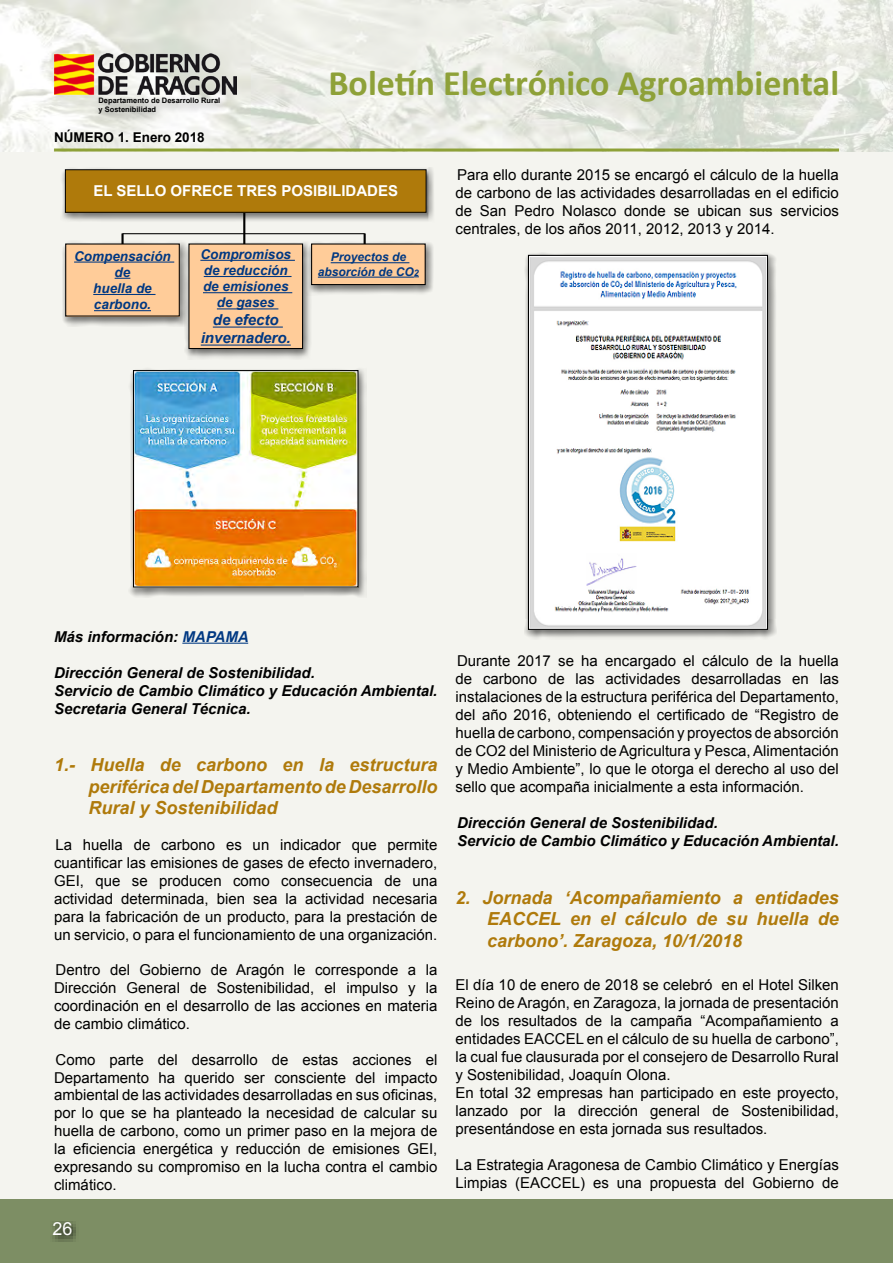
<style>
.page{position:relative;width:893px;height:1263px;background:#fff}
.page>*{position:absolute;margin:0;border:0;box-sizing:border-box;transform-origin:0 0}
.t1{font:700 36px "Calibri";color:#8ea138}
.t2{font:italic 700 18px/21.6px "Arial";color:#af7a0b;text-align:justify}
.t3{font:18px "Arial";color:#fff}
.t4{font:15px/17.9px "Arial";color:#000;text-align:justify}
.t5{font:italic 700 15px/18px "Arial";color:#000}
.t6{font:700 15px "Arial";color:#fff}
.t7{font:italic 700 15px/18px "Arial";color:#003882;text-align:center}
.t8{font:italic 700 13.5px/16.2px "Arial";color:#003882;text-align:center}
.t9{font:700 13.5px "Arial";color:#000}
.t10{font:italic 700 12px/14.4px "Arial";color:#003882;text-align:center}
.t11{font:700 7.5px/9px "Arial";color:#000}
.s1{font-size:9px}
.s2{color:#003882}
</style>
<div class="page">
<div style="left:0;top:0;width:893px;height:1199px;background:#f4f4ef"></div>
<img style="left:0;top:0;width:893px;height:152px">
<div style="left:93px;top:93px;width:137px;height:32px;background:#000;opacity:.5"></div>
<img style="left:54px;top:54px;width:182px;height:41px">
<div style="left:0;top:1200px;width:893px;height:63px;background:#7d8e64"></div>
<svg style="left:50px;top:1220px;width:28px;height:22px"></svg>
<hr style="left:54px;top:149px;width:785px;height:3px;background:#8ea138">
<hr style="left:182px;top:643px;width:66px;height:1px;background:#003882">
<hr style="left:243px;top:189px;width:2px;height:89px;background:#000">
<hr style="left:121px;top:233px;width:3px;height:29px;background:#000">
<hr style="left:364px;top:233px;width:2px;height:29px;background:#000">
<hr style="left:122px;top:233px;width:243px;height:1px;background:#000">
<div style="left:61px;top:167px;width:374px;height:55px;background:#000;opacity:.5"></div>
<div style="left:65px;top:170px;width:361px;height:42px;background:#af7a0b"></div>
<div style="left:61px;top:241px;width:127px;height:86px;background:#000;opacity:.5"></div>
<div style="left:66px;top:244px;width:113px;height:72px;background:#fc9"></div>
<hr style="left:74px;top:262px;width:100px;height:1px;background:#003882">
<svg style="left:115px;top:278px;width:15px;height:1px"></svg>
<hr style="left:93px;top:294px;width:63px;height:1px;background:#003882">
<hr style="left:94px;top:310px;width:57px;height:1px;background:#003882">
<div style="left:65px;top:243px;width:115px;height:74px;border:1px solid #000"></div>
<div style="left:184px;top:241px;width:128px;height:118px;background:#000;opacity:.5"></div>
<div style="left:189px;top:244px;width:114px;height:104px;background:#fc9"></div>
<hr style="left:200px;top:260px;width:95px;height:1px;background:#003882">
<hr style="left:204px;top:276px;width:88px;height:1px;background:#003882">
<hr style="left:203px;top:292px;width:89px;height:1px;background:#003882">
<hr style="left:217px;top:308px;width:61px;height:1px;background:#003882">
<hr style="left:213px;top:327px;width:70px;height:1px;background:#003882">
<hr style="left:201px;top:345px;width:90px;height:1px;background:#003882">
<div style="left:188px;top:243px;width:115px;height:106px;border:1px solid #000"></div>
<div style="left:307px;top:241px;width:127px;height:55px;background:#000;opacity:.5"></div>
<div style="left:312px;top:244px;width:113px;height:41px;background:#fc9"></div>
<hr style="left:331px;top:262px;width:78px;height:1px;background:#003882">
<hr style="left:318px;top:277px;width:96px;height:1px;background:#003882">
<div style="left:311px;top:243px;width:115px;height:42px;border:1px solid #000"></div>
<div style="left:129px;top:367px;width:238px;height:231px;background:#000;opacity:.5"></div>
<img style="left:135px;top:372px;width:221px;height:214px">
<div style="left:133px;top:370px;width:225px;height:218px;border:1px solid #000"></div>
<div style="left:524px;top:252px;width:252px;height:388px;background:#000;opacity:.5"></div>
<img style="left:530px;top:257px;width:236px;height:371px">
<div style="left:528px;top:255px;width:240px;height:375px;border:1px solid #000"></div>
<p class="t11" style="left:99px;top:96px;width:123px">Departamento de Desarrollo Rural y Sostenibilidad</p>
<p class="t9" style="left:54px;top:129px;width:152px">NÚMERO 1. Enero 2018</p>
<h1 class="t1" style="left:328px;top:60px;width:512px">Boletín Electrónico Agroambiental</h1>
<p class="t6" style="left:93px;top:181px;width:306px">EL SELLO OFRECE TRES POSIBILIDADES</p>
<p class="t8" style="left:74px;top:248px;width:98px">Compensación de<br>huella de carbono.</p>
<p class="t8" style="left:200px;top:246px;width:92px">Compromisos de reducción de emisiones de gases</p>
<p class="t7" style="left:201px;top:312px;width:92px">de efecto invernadero.</p>
<p class="t10" style="left:318px;top:250px;width:103px">Proyectos de absorción de CO<span class="s1">2</span></p>
<p class="t4" style="left:455px;top:166px;width:385px">Para ello durante 2015 se encargó el cálculo de la huella de carbono de las actividades desarrolladas en el edificio de San Pedro Nolasco donde se ubican sus servicios centrales, de los años 2011, 2012, 2013 y 2014.</p>
<p class="t5" style="left:54px;top:628px;width:196px">Más información: <span class="s2">MAPAMA</span></p>
<p class="t5" style="left:54px;top:664px;width:385px">Dirección General de Sostenibilidad.<br>Servicio de Cambio Climático y Educación Ambiental.<br>Secretaria General Técnica.</p>
<p class="t2" style="left:88px;top:755px;width:350px;text-indent:-34px">1.- Huella de carbono en la estructura periférica del Departamento de Desarrollo Rural y Sostenibilidad</p>
<p class="t4" style="left:54px;top:836px;width:385px">La huella de carbono es un indicador que permite cuantificar las emisiones de gases de efecto invernadero, GEI, que se producen como consecuencia de una actividad determinada, bien sea la actividad necesaria para la fabricación de un producto, para la prestación de un servicio, o para el funcionamiento de una organización.</p>
<p class="t4" style="left:54px;top:961px;width:385px">Dentro del Gobierno de Aragón le corresponde a la Dirección General de Sostenibilidad, el impulso y la coordinación en el desarrollo de las acciones en materia de cambio climático.</p>
<p class="t4" style="left:54px;top:1050px;width:385px">Como parte del desarrollo de estas acciones el Departamento ha querido ser consciente del impacto ambiental de las actividades desarrolladas en sus oficinas, por lo que se ha planteado la necesidad de calcular su huella de carbono, como un primer paso en la mejora de la eficiencia energética y reducción de emisiones GEI, expresando su compromiso en la lucha contra el cambio climático.</p>
<p class="t3" style="left:53px;top:1217px;width:22px">26</p>
<p class="t4" style="left:455px;top:652px;width:385px">Durante 2017 se ha encargado el cálculo de la huella de carbono de las actividades desarrolladas en las instalaciones de la estructura periférica del Departamento, del año 2016, obteniendo el certificado de “Registro de huella de carbono, compensación y proyectos de absorción de CO2 del Ministerio de Agricultura y Pesca, Alimentación y Medio Ambiente”, lo que le otorga el derecho al uso del sello que acompaña inicialmente a esta información.</p>
<p class="t5" style="left:457px;top:814px;width:383px">Dirección General de Sostenibilidad.<br>Servicio de Cambio Climático y Educación Ambiental.</p>
<p class="t2" style="left:487px;top:887px;width:353px;text-indent:-32px">2. Jornada ‘Acompañamiento a entidades EACCEL en el cálculo de su huella de carbono’. Zaragoza, 10/1/2018</p>
<p class="t4" style="left:455px;top:976px;width:385px;text-align:left">El día 10 de enero de 2018 se celebró en el Hotel Silken Reino de Aragón, en Zaragoza, la jornada de presentación de los resultados de la campaña “Acompañamiento a entidades EACCEL en el cálculo de su huella de carbono”, la cual fue clausurada por el consejero de Desarrollo Rural y Sostenibilidad, Joaquín Olona.<br>En total 32 empresas han participado en este proyecto, lanzado por la dirección general de Sostenibilidad, presentándose en esta jornada sus resultados.</p>
<p class="t4" style="left:455px;top:1156px;width:385px">La Estrategia Aragonesa de Cambio Climático y Energías<br>Limpias (EACCEL) es una propuesta del Gobierno de</p>
</div>
